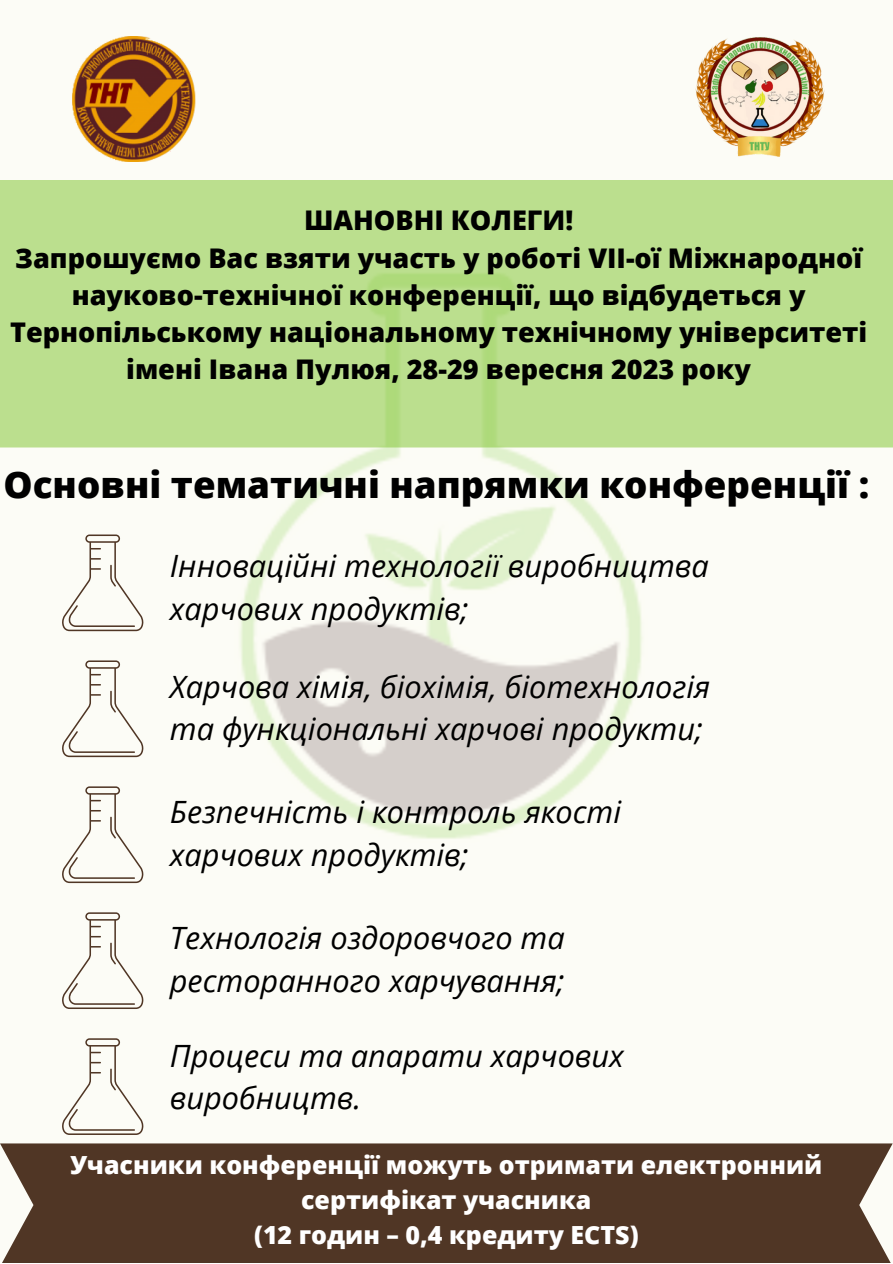
<style>
.page{position:relative;width:893px;height:1264px;background:#fff}
.page>*{position:absolute;margin:0;border:0;box-sizing:border-box;transform-origin:0 0}
.t1{font:800 36.75px "Open Sans";color:#000}
.t2{font:italic 30.75px "Open Sans";color:#000}
.t3{font:800 27px/37px "Open Sans";color:#000;text-align:center}
.t4{font:800 25.05px/34.8px "Open Sans";color:#fff;text-align:center}
</style>
<div class="page">
<img style="left:0;top:36px;width:892px;height:1099px">
<img style="left:72px;top:37px;width:157px;height:125px">
<img style="left:693px;top:36px;width:133px;height:125px">
<div style="left:0;top:180px;width:892px;height:267px;background:#bbdf8e"></div>
<div style="left:0;top:1143px;width:892px;height:119px;background:#503625"></div>
<svg style="left:62px;top:534px;width:82px;height:97px"></svg>
<svg style="left:62px;top:660px;width:82px;height:97px"></svg>
<svg style="left:62px;top:786px;width:82px;height:97px"></svg>
<svg style="left:62px;top:912px;width:82px;height:97px"></svg>
<svg style="left:62px;top:1038px;width:82px;height:96px"></svg>
<p class="t3" style="left:304px;top:201px;width:271px">ШАНОВНІ КОЛЕГИ!</p>
<p class="t3" style="left:10px;top:238px;width:858px">Запрошуємо Вас взяти участь у роботі VII-oї Міжнародної науково-технічної конференції, що відбудеться у Тернопільському національному технічному університеті імені Івана Пулюя, 28-29 вересня 2023 року</p>
<p class="t1" style="left:4px;top:459px;width:867px">Основні тематичні напрямки конференції :</p>
<p class="t2" style="left:170px;top:544px;width:540px">Інноваційні технології виробництва</p>
<p class="t2" style="left:170px;top:586px;width:300px">харчових продуктів;</p>
<p class="t2" style="left:170px;top:664px;width:542px">Харчова хімія, біохімія, біотехнологія</p>
<p class="t2" style="left:170px;top:707px;width:534px">та функціональні харчові продукти;</p>
<p class="t2" style="left:170px;top:790px;width:452px">Безпечність і контроль якості</p>
<p class="t2" style="left:170px;top:833px;width:300px">харчових продуктів;</p>
<p class="t2" style="left:170px;top:916px;width:396px">Технологія оздоровчого та</p>
<p class="t2" style="left:170px;top:959px;width:396px">ресторанного харчування;</p>
<p class="t2" style="left:170px;top:1033px;width:455px">Процеси та апарати харчових</p>
<p class="t2" style="left:170px;top:1076px;width:193px">виробництв.</p>
<p class="t4" style="left:70px;top:1146px;width:753px">Учасники конференції можуть отримати електронний сертифікат учасника</p>
<p class="t4" style="left:254px;top:1216px;width:386px">(12 годин – 0,4 кредиту ECTS)</p>
</div>
